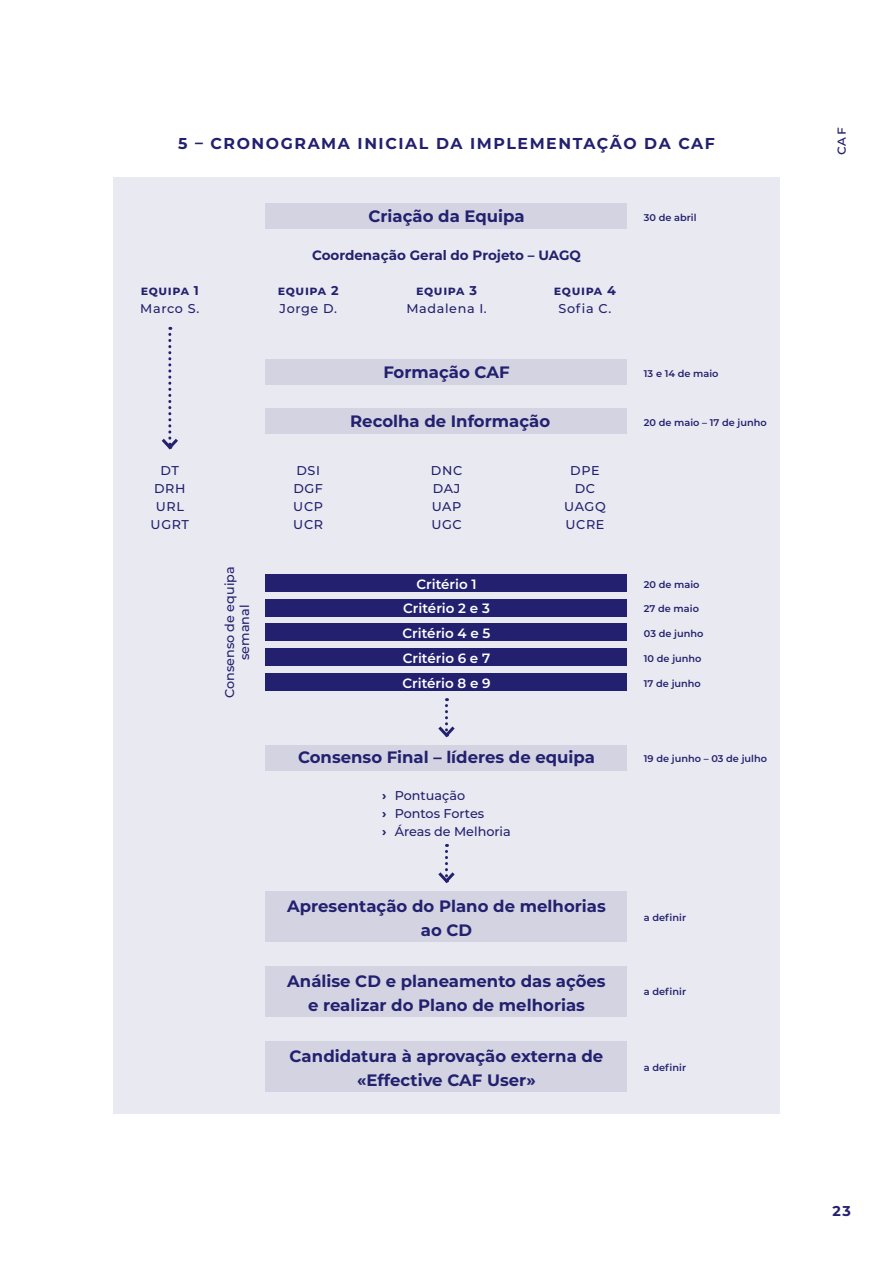
<style>
.page{position:relative;width:893px;height:1263px;background:#fff}
.page>*{position:absolute;margin:0;border:0;box-sizing:border-box;transform-origin:0 0}
.t1{font:700 16.5px/24px "Montserrat";color:#23216f;text-align:center}
.t2{font:700 15.75px "Montserrat";letter-spacing:.1em;color:#23216f}
.t3{font:500 14.25px "Montserrat";color:#23216f}
.t4{font:700 14.25px "Montserrat";color:#23216f}
.t5{font:600 13.5px/24.8px "Montserrat";color:#fff;text-align:center}
.t6{font:700 13.5px "Montserrat";color:#23216f}
.t7{font:500 12.75px/18px "Montserrat";letter-spacing:.04em;color:#23216f;text-align:center}
.t8{font:500 12.75px/18px "Montserrat";color:#23216f;text-align:center}
.t9{font:700 12.75px "Montserrat";letter-spacing:.05em;color:#23216f}
.t10{font:600 9.75px "Montserrat";color:#23216f}
.s1{font-weight:700}
</style>
<div class="page">
<div style="left:113px;top:177px;width:667px;height:937px;background:#e9e9f1"></div>
<div style="left:266px;top:203px;width:361px;height:26px;background:#d3d3e2"></div>
<div style="left:266px;top:359px;width:361px;height:26px;background:#d3d3e2"></div>
<div style="left:266px;top:408px;width:361px;height:26px;background:#d3d3e2"></div>
<div style="left:266px;top:574px;width:361px;height:17px;background:#23216f"></div>
<div style="left:266px;top:599px;width:361px;height:17px;background:#23216f"></div>
<div style="left:266px;top:624px;width:361px;height:17px;background:#23216f"></div>
<div style="left:266px;top:649px;width:361px;height:17px;background:#23216f"></div>
<div style="left:266px;top:673px;width:361px;height:17px;background:#23216f"></div>
<div style="left:266px;top:745px;width:361px;height:25px;background:#d3d3e2"></div>
<div style="left:266px;top:891px;width:361px;height:51px;background:#d3d3e2"></div>
<div style="left:266px;top:966px;width:361px;height:51px;background:#d3d3e2"></div>
<div style="left:266px;top:1041px;width:361px;height:51px;background:#d3d3e2"></div>
<svg style="left:161px;top:327px;width:17px;height:123px"></svg>
<svg style="left:438px;top:698px;width:17px;height:40px"></svg>
<svg style="left:438px;top:844px;width:17px;height:39px"></svg>
<p class="t2" style="left:178px;top:132px;width:538px">5 – CRONOGRAMA INICIAL DA IMPLEMENTAÇÃO DA CAF</p>
<p class="t9" style="left:141px;top:281px;width:60px">equipa 1</p>
<p class="t7" style="left:140px;top:299px;width:61px">Marco S.</p>
<p class="t7" style="left:151px;top:461px;width:40px">DT<br>DRH<br>URL<br>UGRT</p>
<p class="t8" style="left:221px;top:698px;width:133px;line-height:15px;rotate:-90deg">Consenso de equipa semanal</p>
<p class="t1" style="left:368px;top:203px;width:158px">Criação da Equipa</p>
<p class="t6" style="left:312px;top:246px;width:270px">Coordenação Geral do Projeto – UAGQ</p>
<p class="t9" style="left:278px;top:281px;width:62px">equipa 2</p>
<p class="t7" style="left:280px;top:299px;width:59px">Jorge D.</p>
<p class="t9" style="left:416px;top:281px;width:62px">equipa 3</p>
<p class="t7" style="left:406px;top:299px;width:82px">Madalena I.</p>
<p class="t9" style="left:554px;top:281px;width:63px">equipa 4</p>
<p class="t7" style="left:558px;top:299px;width:54px">Sofia C.</p>
<p class="t7" style="left:293px;top:461px;width:31px;text-align:left">DSI<br>DGF<br>UCP<br>UCR</p>
<p class="t1" style="left:383px;top:359px;width:128px">Formação CAF</p>
<p class="t1" style="left:350px;top:408px;width:202px">Recolha de Informação</p>
<p class="t7" style="left:431px;top:461px;width:33px;text-align:left">DNC<br>DAJ<br>UAP<br>UGC</p>
<p class="t7" style="left:564px;top:461px;width:43px">DPE<br>DC<br>UAGQ<br>UCRE</p>
<p class="t5" style="left:402px;top:571px;width:90px">Critério 1<br>Critério 2 e 3<br>Critério 4 e 5<br>Critério 6 e 7<br>Critério 8 e 9</p>
<p class="t1" style="left:298px;top:745px;width:298px">Consenso Final – líderes de equipa</p>
<p class="t8" style="left:382px;top:786px;width:130px;text-align:left"><span class="s1">›</span> Pontuação<br><span class="s1">›</span> Pontos Fortes<br><span class="s1">›</span> Áreas de Melhoria</p>
<p class="t1" style="left:287px;top:893px;width:320px">Apresentação do Plano de melhorias ao CD</p>
<p class="t1" style="left:287px;top:968px;width:320px">Análise CD e planeamento das ações e realizar do Plano de melhorias</p>
<p class="t1" style="left:290px;top:1043px;width:315px">Candidatura à aprovação externa de «Effective CAF User»</p>
<p class="t10" style="left:644px;top:210px;width:54px">30 de abril</p>
<p class="t10" style="left:644px;top:367px;width:76px">13 e 14 de maio</p>
<p class="t10" style="left:644px;top:415px;width:124px">20 de maio – 17 de junho</p>
<p class="t10" style="left:644px;top:577px;width:57px">20 de maio</p>
<p class="t10" style="left:644px;top:602px;width:57px">27 de maio</p>
<p class="t10" style="left:644px;top:627px;width:61px">03 de junho</p>
<p class="t10" style="left:644px;top:651px;width:59px">10 de junho</p>
<p class="t10" style="left:644px;top:676px;width:58px">17 de junho</p>
<p class="t10" style="left:644px;top:752px;width:125px">19 de junho – 03 de julho</p>
<p class="t10" style="left:644px;top:911px;width:44px">a definir</p>
<p class="t10" style="left:644px;top:985px;width:44px">a definir</p>
<p class="t10" style="left:644px;top:1061px;width:44px">a definir</p>
<p class="t3" style="left:831px;top:155px;width:29px;rotate:-90deg">caf</p>
<p class="t4" style="left:833px;top:1200px;width:20px">23</p>
</div>
